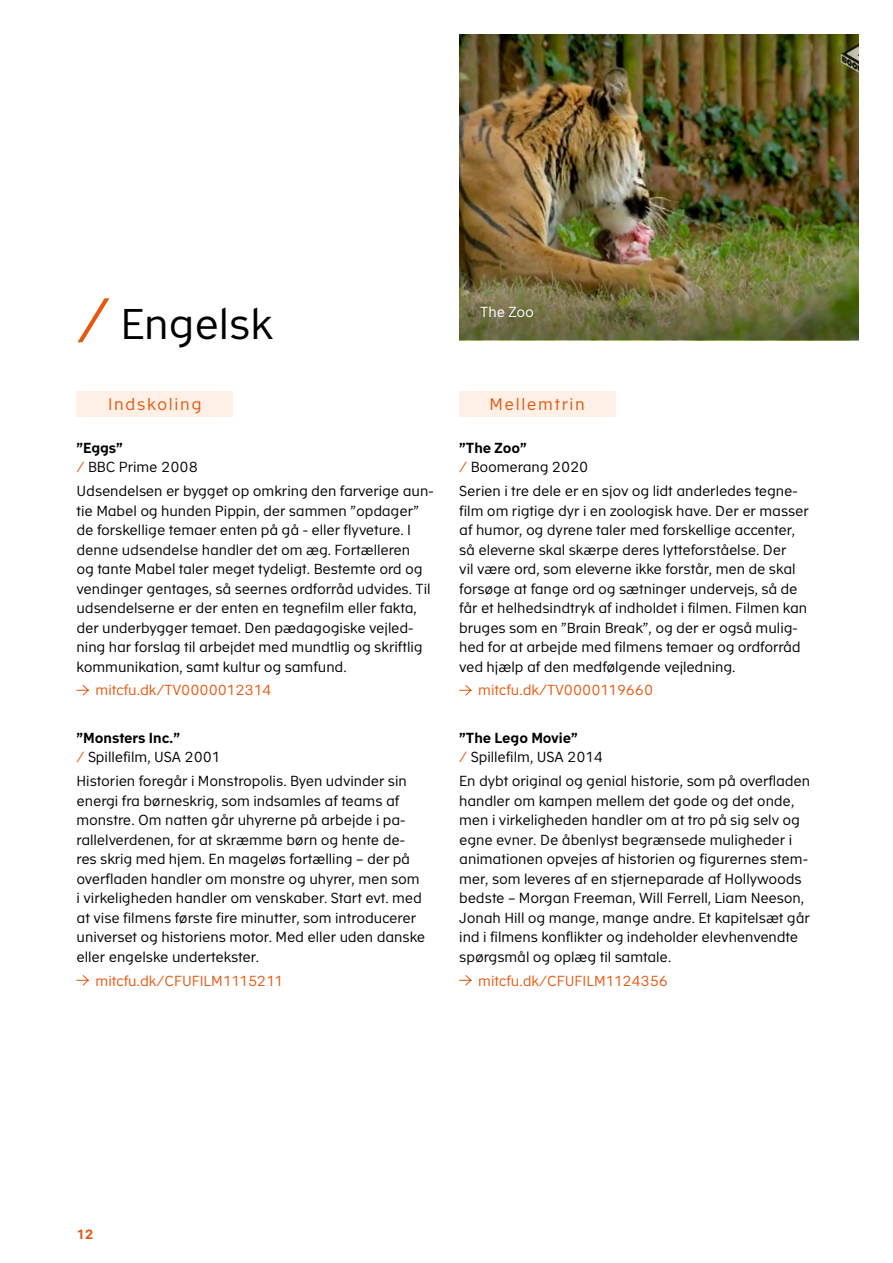
<style>
.page{position:relative;width:893px;height:1263px;background:#fff}
.page>*{position:absolute;margin:0;border:0;box-sizing:border-box;transform-origin:0 0}
.Fag_overskrift{font:42px "Academy Sans";color:#000}
.Kort_tekst_orange{font:16.5px "Academy Sans";letter-spacing:.1em;color:#e6580f}
.Brød{font:14.25px/19.5px "Academy Sans";letter-spacing:-.01em;color:#000}
.LInk{font:14.25px "Academy Sans";color:#e6580f}
.Brød-2{font:14.25px "Academy Sans";letter-spacing:-.015em;color:#fff}
.t1{font:700 13.2px "Academy Sans";color:#e6580f}
.s1{font-size:60px;color:#e6580f}
.s2{font-weight:700}
.s3{color:#e6580f}
</style>
<div class="page">
<img style="left:459px;top:34px;width:400px;height:192px">
<svg style="left:76px;top:685px;width:13px;height:11px"></svg>
<svg style="left:76px;top:975px;width:13px;height:11px"></svg>
<svg style="left:459px;top:685px;width:13px;height:11px"></svg>
<svg style="left:459px;top:975px;width:13px;height:11px"></svg>
<div style="left:77px;top:391px;width:156px;height:26px;background:#fef0e7"></div>
<div style="left:459px;top:391px;width:156px;height:26px;background:#fef0e7"></div>
<img style="left:459px;top:226px;width:400px;height:114px">
<p class="Fag_overskrift" style="left:77px;top:294px;width:198px"><span class="s1">/</span> Engelsk</p>
<p class="Brød-2" style="left:480px;top:302px;width:55px">The Zoo</p>
<p class="Kort_tekst_orange" style="left:108px;top:392px;width:95px">Indskoling</p>
<p class="Kort_tekst_orange" style="left:490px;top:392px;width:97px">Mellemtrin</p>
<p class="Brød" style="left:77px;top:437px;width:123px"><span class="s2">”Eggs”<br></span><span class="s3">/</span> BBC Prime 2008</p>
<p class="Brød" style="left:77px;top:480px;width:359px">Udsendelsen er bygget op omkring den farverige aun&shy;tie Mabel og hunden Pippin, der sammen ”opdager” de forskellige temaer enten på gå - eller flyveture. I denne udsendelse handler det om æg. Fortælleren<br>og tante Mabel taler meget tydeligt. Bestemte ord og vendinger gentages, så seernes ordforråd udvides. Til udsendelserne er der enten en tegnefilm eller fakta, der underbygger temaet. Den pædagogiske vejled&shy;ning har forslag til arbejdet med mundtlig og skriftlig kommunikation, samt kultur og samfund.</p>
<p class="LInk" style="left:96px;top:680px;width:177px">mitcfu.dk/TV0000012314</p>
<p class="Brød" style="left:77px;top:727px;width:146px"><span class="s2">”Monsters Inc.”<br></span><span class="s3">/</span> Spillefilm, USA 2001</p>
<p class="Brød" style="left:77px;top:770px;width:350px">Historien foregår i Monstropolis. Byen udvinder sin energi fra børneskrig, som indsamles af teams af monstre. Om natten går uhyrerne på arbejde i pa&shy;rallelverdenen, for at skræmme børn og hente de&shy;res skrig med hjem. En mageløs fortælling – der på overfladen handler om monstre og uhyrer, men som i virkeligheden handler om venskaber. Start evt. med at vise filmens første fire minutter, som introducerer universet og historiens motor. Med eller uden danske eller engelske undertekster.</p>
<p class="LInk" style="left:96px;top:970px;width:189px">mitcfu.dk/CFUFILM1115211</p>
<p class="Brød" style="left:459px;top:437px;width:131px"><span class="s2">”The Zoo”<br></span><span class="s3">/</span> Boomerang 2020</p>
<p class="Brød" style="left:459px;top:480px;width:351px">Serien i tre dele er en sjov og lidt anderledes tegne&shy;film om rigtige dyr i en zoologisk have. Der er masser af humor, og dyrene taler med forskellige accenter, så eleverne skal skærpe deres lytteforståelse. Der<br>vil være ord, som eleverne ikke forstår, men de skal forsøge at fange ord og sætninger undervejs, så de får et helhedsindtryk af indholdet i filmen. Filmen kan bruges som en ”Brain Break”, og der er også mulig&shy;hed for at arbejde med filmens temaer og ordforråd ved hjælp af den medfølgende vejledning.</p>
<p class="LInk" style="left:478px;top:680px;width:176px">mitcfu.dk/TV0000119660</p>
<p class="Brød" style="left:459px;top:727px;width:145px"><span class="s2">”The Lego Movie”<br></span><span class="s3">/</span> Spillefilm, USA 2014</p>
<p class="Brød" style="left:459px;top:770px;width:353px">En dybt original og genial historie, som på overfladen handler om kampen mellem det gode og det onde, men i virkeligheden handler om at tro på sig selv og egne evner. De åbenlyst begrænsede muligheder i animationen opvejes af historien og figurernes stem&shy;mer, som leveres af en stjerneparade af Hollywoods bedste – Morgan Freeman, Will Ferrell, Liam Neeson, Jonah Hill og mange, mange andre. Et kapitelsæt går ind i filmens konflikter og indeholder elevhenvendte spørgsmål og oplæg til samtale.</p>
<p class="LInk" style="left:478px;top:970px;width:191px">mitcfu.dk/CFUFILM1124356</p>
<p class="t1" style="left:77px;top:1224px;width:18px">12</p>
</div>
